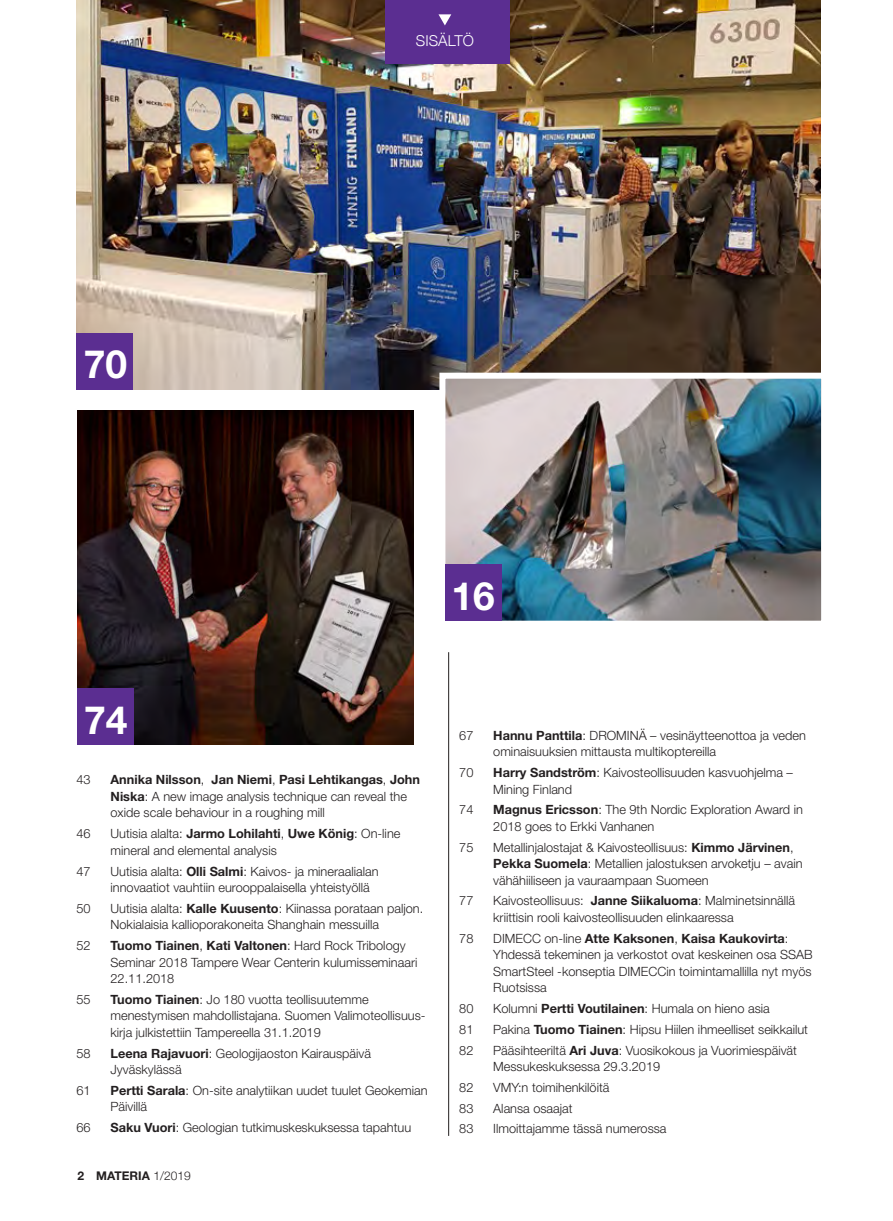
<style>
.page{position:relative;width:893px;height:1221px;background:#fff}
.page>*{position:absolute;margin:0;border:0;box-sizing:border-box;transform-origin:0 0}
.t1{font:700 39px "Helvetica Neue LT Std";color:#fff}
.t2{font:300 15px "Helvetica Neue";color:#fff}
.t3{font:300 12.75px/16.5px "Helvetica Neue LT Std";color:#231f20}
.t4{font:700 12px "Helvetica Neue LT Std";color:#231f20}
.s1{font-weight:700}
.s2{font-family:"Helvetica Neue";font-weight:300}
</style>
<div class="page">
<img style="left:78px;top:410px;width:336px;height:334px">
<img style="left:77px;top:0;width:744px;height:390px">
<div style="left:385px;top:0;width:124px;height:63px;background:#5b2e91"></div>
<svg style="left:438px;top:14px;width:13px;height:11px"></svg>
<hr style="left:448px;top:652px;width:1px;height:483px;background:#231f20">
<div style="left:77px;top:333px;width:56px;height:56px;background:#5b2e91"></div>
<div style="left:78px;top:688px;width:56px;height:56px;background:#5b2e91"></div>
<img style="left:446px;top:379px;width:374px;height:240px">
<div style="left:439px;top:372px;width:388px;height:254px;border:6px solid #fff"></div>
<div style="left:445px;top:564px;width:56px;height:56px;background:#5b2e91"></div>
<h1 class="t1" style="left:84px;top:340px;width:45px">70</h1>
<p class="t2" style="left:416px;top:29px;width:59px">SISÄLTÖ</p>
<h1 class="t1" style="left:452px;top:571px;width:45px">16</h1>
<h1 class="t1" style="left:84px;top:696px;width:45px">74</h1>
<p class="t3" style="left:77px;top:771px;width:16px">43</p>
<p class="t3" style="left:111px;top:771px;width:311px"><span class="s1">Annika Nilsson</span>, <span class="s1">Jan Niemi</span>, <span class="s1">Pasi Lehtikangas</span>, <span class="s1">John<br>Niska</span>: A new image analysis technique can reveal the oxide scale behaviour in a roughing mill</p>
<p class="t3" style="left:77px;top:825px;width:16px">46</p>
<p class="t3" style="left:111px;top:825px;width:291px">Uutisia alalta: <span class="s1">Jarmo Lohilahti</span>, <span class="s1">Uwe König</span>: On-line mineral and elemental analysis</p>
<p class="t3" style="left:77px;top:862px;width:16px">47</p>
<p class="t3" style="left:111px;top:862px;width:269px">Uutisia alalta: <span class="s1">Olli Salmi</span>: Kaivos- ja mineraalialan innovaatiot vauhtiin eurooppalaisella yhteistyöllä</p>
<p class="t3" style="left:77px;top:899px;width:16px">50</p>
<p class="t3" style="left:111px;top:899px;width:314px">Uutisia alalta: <span class="s1">Kalle Kuusento</span>: Kiinassa porataan paljon.<br>Nokialaisia kallioporakoneita Shanghain messuilla</p>
<p class="t3" style="left:77px;top:936px;width:16px">52</p>
<p class="t3" style="left:111px;top:936px;width:308px"><span class="s1">Tuomo Tiainen</span>, <span class="s1">Kati Valtonen</span>: Hard Rock Tribology<br>Seminar 2018 Tampere Wear Centerin kulumisseminaari<br>22.11.2018</p>
<p class="t3" style="left:77px;top:990px;width:16px">55</p>
<p class="t3" style="left:111px;top:990px;width:316px"><span class="s1">Tuomo Tiainen</span>: Jo 180 vuotta teollisuutemme menestymisen mahdollistajana. Suomen Valimoteollisuus&shy;kirja julkistettiin Tampereella 31.1.2019</p>
<p class="t3" style="left:77px;top:1044px;width:16px">58</p>
<p class="t3" style="left:111px;top:1044px;width:262px"><span class="s1">Leena Rajavuori</span>: Geologijaoston Kairauspäivä<br>Jyväskylässä</p>
<p class="t3" style="left:77px;top:1081px;width:16px">61</p>
<p class="t3" style="left:111px;top:1081px;width:319px"><span class="s1">Pertti Sarala</span>: On-site analytiikan uudet tuulet Geokemian<br>Päivillä</p>
<p class="t3" style="left:77px;top:1119px;width:16px">66</p>
<p class="t3" style="left:111px;top:1119px;width:302px"><span class="s1">Saku Vuori</span>: Geologian tutkimuskeskuksessa tapahtuu</p>
<p class="t4" style="left:78px;top:1168px;width:115px">2 MATERIA <span class="s2">1/2019</span></p>
<p class="t3" style="left:459px;top:726px;width:16px">67</p>
<p class="t3" style="left:493px;top:726px;width:314px"><span class="s1">Hannu Panttila</span>: DROMINÄ – vesinäytteenottoa ja veden ominaisuuksien mittausta multikoptereilla</p>
<p class="t3" style="left:459px;top:764px;width:16px">70</p>
<p class="t3" style="left:493px;top:764px;width:301px"><span class="s1">Harry Sandström</span>: Kaivosteollisuuden kasvuohjelma –<br>Mining Finland</p>
<p class="t3" style="left:459px;top:801px;width:16px">74</p>
<p class="t3" style="left:493px;top:801px;width:311px"><span class="s1">Magnus Ericsson</span>: The 9th Nordic Exploration Award in<br>2018 goes to Erkki Vanhanen</p>
<p class="t3" style="left:459px;top:838px;width:16px">75</p>
<p class="t3" style="left:493px;top:838px;width:311px">Metallinjalostajat &amp; Kaivosteollisuus: <span class="s1">Kimmo Järvinen</span>,<br><span class="s1">Pekka Suomela</span>: Metallien jalostuksen arvoketju – avain vähähiiliseen ja vauraampaan Suomeen</p>
<p class="t3" style="left:459px;top:892px;width:16px">77</p>
<p class="t3" style="left:493px;top:892px;width:303px">Kaivosteollisuus: <span class="s1">Janne Siikaluoma</span>: Malminetsinnällä kriittisin rooli kaivosteollisuuden elinkaaressa</p>
<p class="t3" style="left:459px;top:929px;width:16px">78</p>
<p class="t3" style="left:493px;top:929px;width:321px">DIMECC on-line <span class="s1">Atte Kaksonen</span>, <span class="s1">Kaisa Kaukovirta</span>:<br>Yhdessä tekeminen ja verkostot ovat keskeinen osa SSAB SmartSteel -konseptia DIMECCin toimintamallilla nyt myös Ruotsissa</p>
<p class="t3" style="left:459px;top:999px;width:16px">80</p>
<p class="t3" style="left:493px;top:999px;width:278px">Kolumni <span class="s1">Pertti Voutilainen</span>: Humala on hieno asia</p>
<p class="t3" style="left:459px;top:1020px;width:16px">81</p>
<p class="t3" style="left:493px;top:1020px;width:316px">Pakina <span class="s1">Tuomo Tiainen</span>: Hipsu Hiilen ihmeelliset seikkailut</p>
<p class="t3" style="left:459px;top:1041px;width:16px">82</p>
<p class="t3" style="left:493px;top:1041px;width:305px">Pääsihteeriltä <span class="s1">Ari Juva</span>: Vuosikokous ja Vuorimiespäivät<br>Messukeskuksessa 29.3.2019</p>
<p class="t3" style="left:459px;top:1078px;width:16px">82</p>
<p class="t3" style="left:493px;top:1078px;width:118px">VMY:n toimihenkilöitä</p>
<p class="t3" style="left:459px;top:1099px;width:16px">83</p>
<p class="t3" style="left:493px;top:1099px;width:81px">Alansa osaajat</p>
<p class="t3" style="left:459px;top:1120px;width:16px">83</p>
<p class="t3" style="left:493px;top:1120px;width:175px">Ilmoittajamme tässä numerossa</p>
</div>
